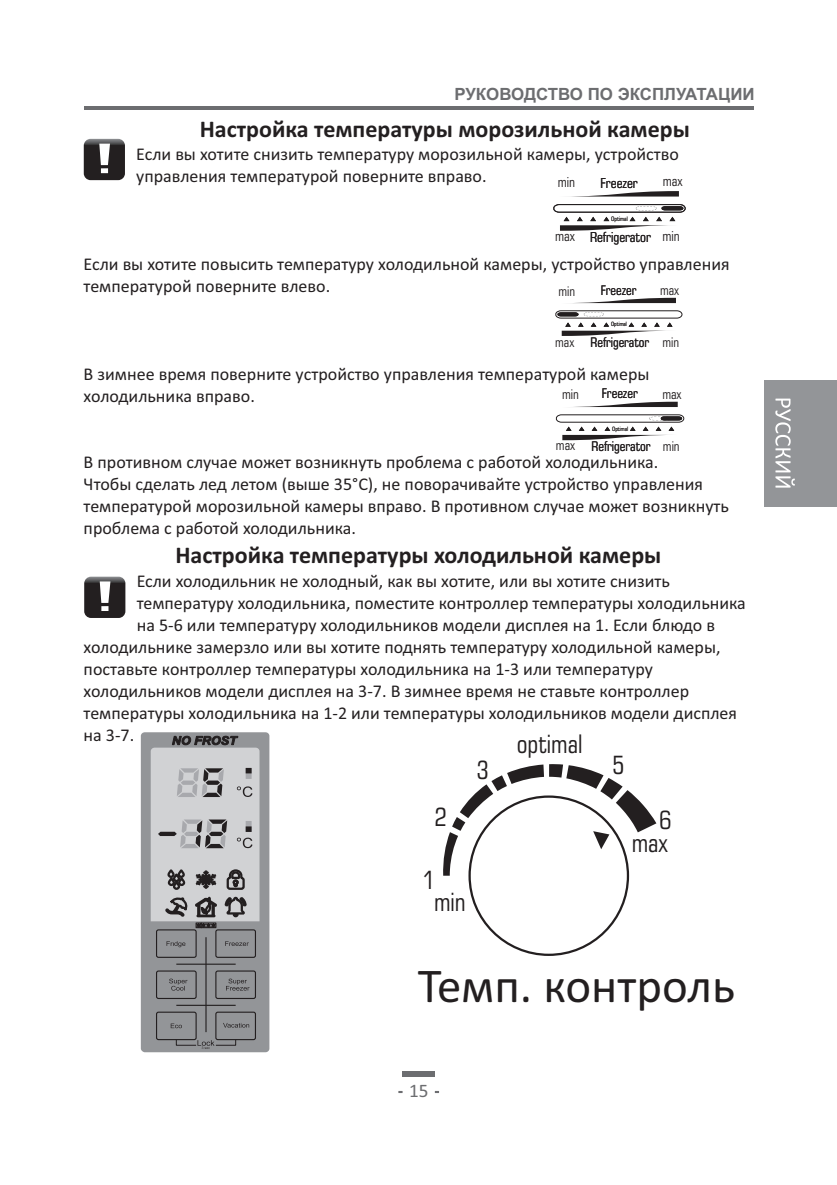
<style>
.page{position:relative;width:837px;height:1185px;background:#fff}
.page>*{position:absolute;margin:0;border:0;box-sizing:border-box;transform-origin:0 0}
.t1{font:49px "Calibri";color:#231f20}
.t2{font:condensed 25.2px "Square 721 BT";color:#231f20}
.t3{font:700 24px "Calibri";color:#231f20}
.t4{font:19.2px "Calibri";color:#6c6d70}
.t5{font:18px/22px "Calibri";color:#231f20}
.t6{font:700 16.8px "Arial";color:#6c6d70}
.t7{font:condensed 13.8px "Square 721 BT";color:#231f20}
.t8{font:condensed 13.4px "Square 721 BT";color:#231f20}
.t9{font:condensed 13.2px "Square 721 BT";color:#231f20}
.t10{font:condensed 6px "Square 721 BT";color:#231f20}
.t11{font:condensed 5.8px "Square 721 BT";color:#231f20}
</style>
<div class="page">
<svg style="left:398px;top:1091px;width:41px;height:2px"></svg>
<div style="left:402px;top:1071px;width:32px;height:5px;background:#6c6d70"></div>
<svg style="left:84px;top:139px;width:41px;height:41px"></svg>
<svg style="left:99px;top:144px;width:11px;height:29px"></svg>
<hr style="left:84px;top:106px;width:669px;height:4px;background:#6c6d70">
<svg style="left:84px;top:577px;width:41px;height:41px"></svg>
<svg style="left:100px;top:581px;width:10px;height:30px"></svg>
<svg style="left:141px;top:732px;width:128px;height:320px;background:#949699"></svg>
<svg style="left:151px;top:736px;width:108px;height:313px;background:#a2a3a5"></svg>
<svg style="left:570px;top:191px;width:108px;height:6px"></svg>
<svg style="left:553px;top:204px;width:132px;height:27px"></svg>
<svg style="left:575px;top:298px;width:100px;height:5px"></svg>
<svg style="left:555px;top:310px;width:127px;height:26px"></svg>
<svg style="left:574px;top:402px;width:103px;height:5px"></svg>
<svg style="left:555px;top:414px;width:129px;height:26px"></svg>
<svg style="left:443px;top:764px;width:213px;height:192px"></svg>
<div style="left:763px;top:380px;width:73px;height:127px;background:#939598"></div>
<svg style="left:775px;top:399px;width:19px;height:89px"></svg>
<p class="t6" style="left:454px;top:87px;width:301px">РУКОВОДСТВО ПО ЭКСПЛУАТАЦИИ</p>
<h3 class="t3" style="left:200px;top:119px;width:491px">Настройка температуры морозильной камеры</h3>
<p class="t5" style="left:136px;top:145px;width:544px">Если вы хотите снизить температуру морозильной камеры, устройство управления температурой поверните вправо.</p>
<p class="t7" style="left:557px;top:177px;width:19px">min</p>
<p class="t7" style="left:600px;top:177px;width:38px">Freezer</p>
<p class="t7" style="left:662px;top:176px;width:21px">max</p>
<p class="t10" style="left:611px;top:216px;width:18px">Optimal</p>
<p class="t7" style="left:589px;top:231px;width:62px">Refrigerator</p>
<p class="t7" style="left:555px;top:231px;width:21px">max</p>
<p class="t7" style="left:662px;top:231px;width:19px">min</p>
<p class="t5" style="left:84px;top:255px;width:647px">Если вы хотите повысить температуру холодильной камеры, устройство управления температурой поверните влево.</p>
<p class="t9" style="left:558px;top:285px;width:18px">min</p>
<p class="t9" style="left:600px;top:284px;width:37px">Freezer</p>
<p class="t9" style="left:660px;top:285px;width:21px">max</p>
<p class="t11" style="left:610px;top:322px;width:17px">Optimal</p>
<p class="t9" style="left:590px;top:337px;width:60px">Refrigerator</p>
<p class="t9" style="left:555px;top:337px;width:21px">max</p>
<p class="t9" style="left:662px;top:336px;width:18px">min</p>
<p class="t5" style="left:84px;top:365px;width:567px">В зимнее время поверните устройство управления температурой камеры холодильника вправо.</p>
<p class="t8" style="left:562px;top:389px;width:18px">min</p>
<p class="t8" style="left:601px;top:388px;width:37px">Freezer</p>
<p class="t8" style="left:662px;top:389px;width:21px">max</p>
<p class="t11" style="left:612px;top:426px;width:18px">Optimal</p>
<p class="t8" style="left:591px;top:441px;width:60px">Refrigerator</p>
<p class="t8" style="left:555px;top:440px;width:21px">max</p>
<p class="t8" style="left:662px;top:441px;width:18px">min</p>
<p class="t5" style="left:84px;top:453px;width:646px">В противном случае может возникнуть проблема с работой холодильника.<br>Чтобы сделать лед летом (выше 35°C), не поворачивайте устройство управления температурой морозильной камеры вправо. В противном случае может возникнуть проблема с работой холодильника.</p>
<h3 class="t3" style="left:175px;top:545px;width:487px">Настройка температуры холодильной камеры</h3>
<p class="t5" style="left:137px;top:571px;width:534px">Если холодильник не холодный, как вы хотите, или вы хотите снизить</p>
<p class="t5" style="left:137px;top:593px;width:610px">температуру холодильника, поместите контроллер температуры холодильника</p>
<p class="t5" style="left:137px;top:615px;width:579px">на 5-6 или температуру холодильников модели дисплея на 1. Если блюдо в</p>
<p class="t5" style="left:84px;top:637px;width:638px">холодильнике замерзло или вы хотите поднять температуру холодильной камеры,</p>
<p class="t5" style="left:84px;top:659px;width:570px">поставьте контроллер температуры холодильника на 1-3 или температуру</p>
<p class="t5" style="left:84px;top:681px;width:607px">холодильников модели дисплея на 3-7. В зимнее время не ставьте контроллер</p>
<p class="t5" style="left:84px;top:703px;width:654px">температуры холодильника на 1-2 или температуры холодильников модели дисплея</p>
<p class="t5" style="left:84px;top:725px;width:52px">на 3-7.</p>
<h2 class="t2" style="left:516px;top:734px;width:67px">optimal</h2>
<h2 class="t2" style="left:476px;top:760px;width:14px">3</h2>
<h2 class="t2" style="left:612px;top:755px;width:14px">5</h2>
<h2 class="t2" style="left:434px;top:807px;width:14px">2</h2>
<h2 class="t2" style="left:422px;top:870px;width:14px">1</h2>
<h2 class="t2" style="left:434px;top:891px;width:33px">min</h2>
<h2 class="t2" style="left:658px;top:809px;width:14px">6</h2>
<h2 class="t2" style="left:631px;top:832px;width:38px">max</h2>
<h1 class="t1" style="left:417px;top:965px;width:319px">Темп. контроль</h1>
<p class="t4" style="left:409px;top:1083px;width:21px">15</p>
</div>
